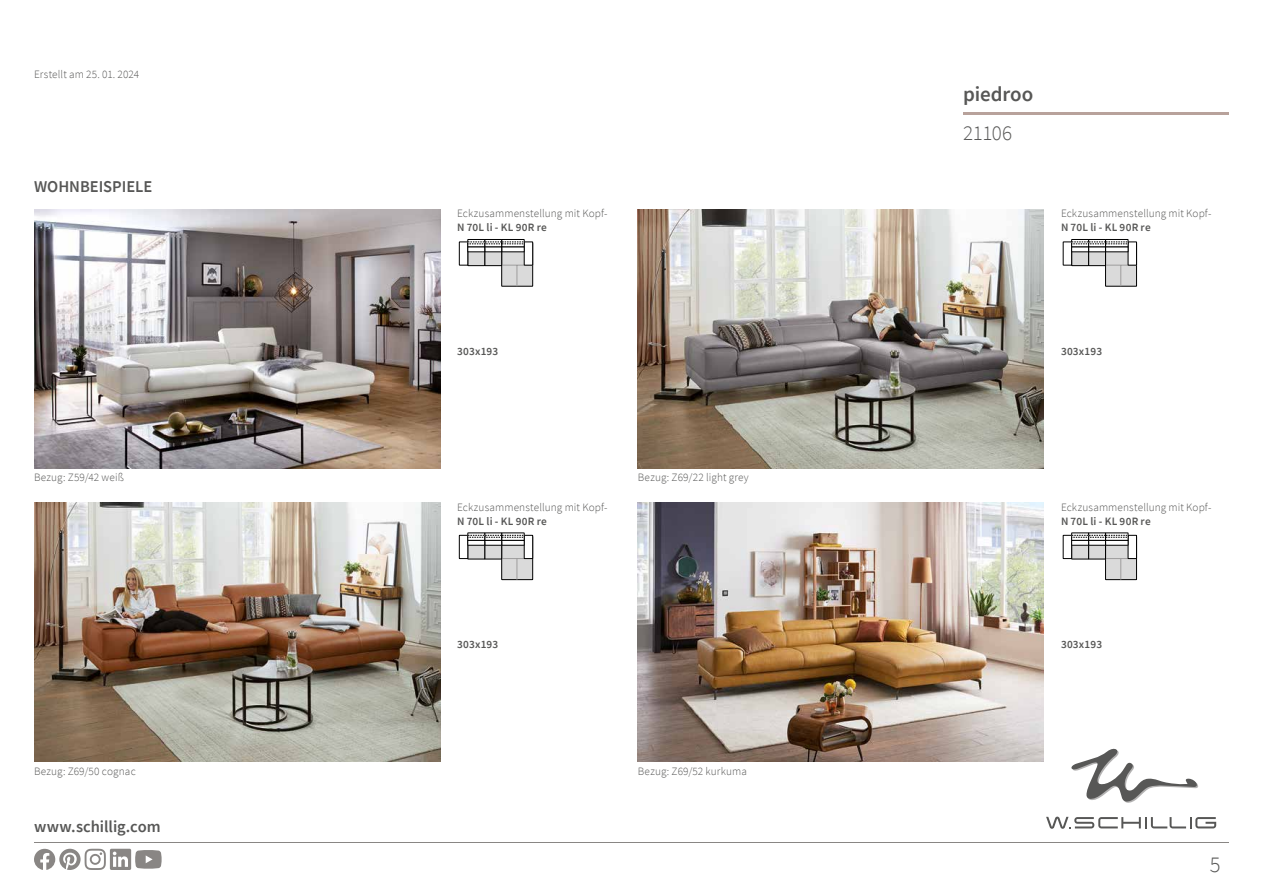
<style>
.page{position:relative;width:1263px;height:893px;background:#fff}
.page>*{position:absolute;margin:0;border:0;box-sizing:border-box;transform-origin:0 0}
.t1{font:300 22.5px "Source Sans Pro";color:#575756}
.t2{font:600 21px "Source Sans Pro";letter-spacing:-.005em;color:#575756}
.t3{font:300 21px "Source Sans Pro";letter-spacing:-.015em;color:#575756}
.t4{font:600 16.5px "Source Sans Pro";color:#575756}
.t5{font:300 11.25px "Source Sans Pro";letter-spacing:.01em;color:#575756}
.t6{font:600 11.25px "Source Sans Pro";letter-spacing:.015em;color:#575756}
</style>
<div class="page">
<hr style="left:34px;top:842px;width:1195px;height:1px;background:#898684">
<hr style="left:963px;top:113px;width:266px;height:2px;background:#b8a29b">
<img style="left:34px;top:209px;width:406px;height:259px">
<div style="left:502px;top:243px;width:31px;height:43px;background:#dadada"></div>
<div style="left:501px;top:243px;width:32px;height:43px;border:1px solid #000"></div>
<hr style="left:502px;top:265px;width:31px;height:1px;background:#9e9d9d">
<svg style="left:517px;top:266px;width:1px;height:20px"></svg>
<div style="left:524px;top:242px;width:9px;height:23px;background:#fff"></div>
<div style="left:524px;top:242px;width:9px;height:23px;border:1px solid #000"></div>
<svg style="left:502px;top:239px;width:22px;height:8px"></svg>
<div style="left:501px;top:239px;width:23px;height:8px;border:1px solid #000"></div>
<div style="left:502px;top:247px;width:22px;height:5px;background:#fff"></div>
<div style="left:501px;top:247px;width:23px;height:5px;border:1px solid #000"></div>
<div style="left:501px;top:242px;width:23px;height:2px;border:1px dashed #000"></div>
<div style="left:485px;top:248px;width:17px;height:18px;background:#dadada"></div>
<div style="left:485px;top:248px;width:17px;height:18px;border:1px solid #000"></div>
<svg style="left:485px;top:239px;width:17px;height:8px"></svg>
<div style="left:485px;top:239px;width:17px;height:8px;border:1px solid #000"></div>
<div style="left:485px;top:247px;width:17px;height:5px;background:#fff"></div>
<div style="left:485px;top:247px;width:17px;height:5px;border:1px solid #000"></div>
<div style="left:468px;top:248px;width:17px;height:18px;background:#dadada"></div>
<div style="left:468px;top:248px;width:17px;height:18px;border:1px solid #000"></div>
<div style="left:459px;top:242px;width:9px;height:23px;border:1px solid #000"></div>
<svg style="left:468px;top:239px;width:17px;height:8px"></svg>
<div style="left:468px;top:239px;width:17px;height:8px;border:1px solid #000"></div>
<div style="left:468px;top:247px;width:17px;height:5px;background:#fff"></div>
<div style="left:468px;top:247px;width:17px;height:5px;border:1px solid #000"></div>
<svg style="left:468px;top:242px;width:34px;height:2px"></svg>
<img style="left:638px;top:209px;width:406px;height:259px">
<div style="left:1105px;top:243px;width:31px;height:43px;background:#dadada"></div>
<div style="left:1105px;top:243px;width:32px;height:43px;border:1px solid #000"></div>
<hr style="left:1105px;top:265px;width:31px;height:1px;background:#9e9d9d">
<svg style="left:1120px;top:266px;width:1px;height:20px"></svg>
<div style="left:1128px;top:242px;width:8px;height:23px;background:#fff"></div>
<div style="left:1128px;top:242px;width:9px;height:23px;border:1px solid #000"></div>
<svg style="left:1105px;top:239px;width:23px;height:8px"></svg>
<div style="left:1105px;top:239px;width:23px;height:8px;border:1px solid #000"></div>
<div style="left:1105px;top:247px;width:23px;height:5px;background:#fff"></div>
<div style="left:1105px;top:247px;width:23px;height:5px;border:1px solid #000"></div>
<div style="left:1105px;top:242px;width:23px;height:2px;border:1px dashed #000"></div>
<div style="left:1088px;top:248px;width:17px;height:18px;background:#dadada"></div>
<div style="left:1088px;top:248px;width:18px;height:18px;border:1px solid #000"></div>
<svg style="left:1088px;top:239px;width:17px;height:8px"></svg>
<div style="left:1088px;top:239px;width:18px;height:8px;border:1px solid #000"></div>
<div style="left:1088px;top:247px;width:17px;height:5px;background:#fff"></div>
<div style="left:1088px;top:247px;width:18px;height:5px;border:1px solid #000"></div>
<div style="left:1072px;top:248px;width:16px;height:18px;background:#dadada"></div>
<div style="left:1071px;top:248px;width:18px;height:18px;border:1px solid #000"></div>
<div style="left:1063px;top:242px;width:9px;height:23px;border:1px solid #000"></div>
<svg style="left:1072px;top:239px;width:16px;height:8px"></svg>
<div style="left:1071px;top:239px;width:18px;height:8px;border:1px solid #000"></div>
<div style="left:1072px;top:247px;width:16px;height:5px;background:#fff"></div>
<div style="left:1071px;top:247px;width:18px;height:5px;border:1px solid #000"></div>
<svg style="left:1071px;top:242px;width:35px;height:2px"></svg>
<img style="left:34px;top:503px;width:406px;height:259px">
<div style="left:502px;top:536px;width:31px;height:44px;background:#dadada"></div>
<div style="left:501px;top:536px;width:32px;height:44px;border:1px solid #000"></div>
<hr style="left:502px;top:558px;width:31px;height:1px;background:#9e9d9d">
<svg style="left:517px;top:559px;width:1px;height:21px"></svg>
<div style="left:524px;top:535px;width:9px;height:24px;background:#fff"></div>
<div style="left:524px;top:535px;width:9px;height:24px;border:1px solid #000"></div>
<svg style="left:502px;top:533px;width:22px;height:7px"></svg>
<div style="left:501px;top:533px;width:23px;height:8px;border:1px solid #000"></div>
<div style="left:502px;top:540px;width:22px;height:5px;background:#fff"></div>
<div style="left:501px;top:540px;width:23px;height:5px;border:1px solid #000"></div>
<div style="left:501px;top:535px;width:23px;height:2px;border:1px dashed #000"></div>
<div style="left:485px;top:542px;width:17px;height:17px;background:#dadada"></div>
<div style="left:485px;top:541px;width:17px;height:18px;border:1px solid #000"></div>
<svg style="left:485px;top:533px;width:17px;height:7px"></svg>
<div style="left:485px;top:533px;width:17px;height:8px;border:1px solid #000"></div>
<div style="left:485px;top:540px;width:17px;height:5px;background:#fff"></div>
<div style="left:485px;top:540px;width:17px;height:5px;border:1px solid #000"></div>
<div style="left:468px;top:542px;width:17px;height:17px;background:#dadada"></div>
<div style="left:468px;top:541px;width:17px;height:18px;border:1px solid #000"></div>
<div style="left:459px;top:535px;width:9px;height:24px;border:1px solid #000"></div>
<svg style="left:468px;top:533px;width:17px;height:7px"></svg>
<div style="left:468px;top:533px;width:17px;height:8px;border:1px solid #000"></div>
<div style="left:468px;top:540px;width:17px;height:5px;background:#fff"></div>
<div style="left:468px;top:540px;width:17px;height:5px;border:1px solid #000"></div>
<svg style="left:468px;top:535px;width:34px;height:2px"></svg>
<img style="left:638px;top:503px;width:406px;height:259px">
<div style="left:1105px;top:536px;width:31px;height:44px;background:#dadada"></div>
<div style="left:1105px;top:536px;width:32px;height:44px;border:1px solid #000"></div>
<hr style="left:1105px;top:558px;width:31px;height:1px;background:#9e9d9d">
<svg style="left:1120px;top:559px;width:1px;height:21px"></svg>
<div style="left:1128px;top:535px;width:8px;height:24px;background:#fff"></div>
<div style="left:1128px;top:535px;width:9px;height:24px;border:1px solid #000"></div>
<svg style="left:1105px;top:533px;width:23px;height:7px"></svg>
<div style="left:1105px;top:533px;width:23px;height:8px;border:1px solid #000"></div>
<div style="left:1105px;top:540px;width:23px;height:5px;background:#fff"></div>
<div style="left:1105px;top:540px;width:23px;height:5px;border:1px solid #000"></div>
<div style="left:1105px;top:535px;width:23px;height:2px;border:1px dashed #000"></div>
<div style="left:1088px;top:542px;width:17px;height:17px;background:#dadada"></div>
<div style="left:1088px;top:541px;width:18px;height:18px;border:1px solid #000"></div>
<svg style="left:1088px;top:533px;width:17px;height:7px"></svg>
<div style="left:1088px;top:533px;width:18px;height:8px;border:1px solid #000"></div>
<div style="left:1088px;top:540px;width:17px;height:5px;background:#fff"></div>
<div style="left:1088px;top:540px;width:18px;height:5px;border:1px solid #000"></div>
<div style="left:1072px;top:542px;width:16px;height:17px;background:#dadada"></div>
<div style="left:1071px;top:541px;width:18px;height:18px;border:1px solid #000"></div>
<div style="left:1063px;top:535px;width:9px;height:24px;border:1px solid #000"></div>
<svg style="left:1072px;top:533px;width:16px;height:7px"></svg>
<div style="left:1071px;top:533px;width:18px;height:8px;border:1px solid #000"></div>
<div style="left:1072px;top:540px;width:16px;height:5px;background:#fff"></div>
<div style="left:1071px;top:540px;width:18px;height:5px;border:1px solid #000"></div>
<svg style="left:1071px;top:535px;width:35px;height:2px"></svg>
<svg style="left:34px;top:849px;width:128px;height:21px"></svg>
<svg style="left:1071px;top:749px;width:128px;height:54px"></svg>
<svg style="left:1046px;top:817px;width:170px;height:12px"></svg>
<p class="t5" style="left:34px;top:67px;width:107px">Erstellt am 25. 01. 2024</p>
<h3 class="t4" style="left:34px;top:176px;width:120px">WOHNBEISPIELE</h3>
<p class="t5" style="left:34px;top:470px;width:91px">Bezug: Z59/42 weiß</p>
<p class="t5" style="left:34px;top:764px;width:103px">Bezug: Z69/50 cognac</p>
<h3 class="t4" style="left:34px;top:816px;width:128px">www.schillig.com</h3>
<h2 class="t2" style="left:963px;top:80px;width:72px">piedroo</h2>
<p class="t5" style="left:457px;top:207px;width:152px">Eckzusammenstellung mit Kopf-</p>
<h2 class="t3" style="left:963px;top:120px;width:51px">21106</h2>
<p class="t5" style="left:1061px;top:207px;width:152px">Eckzusammenstellung mit Kopf-</p>
<p class="t6" style="left:457px;top:220px;width:91px">N 70L li - KL 90R re</p>
<p class="t6" style="left:1061px;top:220px;width:91px">N 70L li - KL 90R re</p>
<p class="t6" style="left:457px;top:343px;width:43px">303x193</p>
<p class="t5" style="left:457px;top:500px;width:152px">Eckzusammenstellung mit Kopf-</p>
<p class="t5" style="left:638px;top:470px;width:112px">Bezug: Z69/22 light grey</p>
<p class="t6" style="left:1061px;top:343px;width:43px">303x193</p>
<p class="t5" style="left:1061px;top:500px;width:152px">Eckzusammenstellung mit Kopf-</p>
<p class="t6" style="left:457px;top:513px;width:91px">N 70L li - KL 90R re</p>
<p class="t6" style="left:1061px;top:513px;width:91px">N 70L li - KL 90R re</p>
<p class="t6" style="left:457px;top:637px;width:43px">303x193</p>
<p class="t5" style="left:638px;top:764px;width:110px">Bezug: Z69/52 kurkuma</p>
<p class="t6" style="left:1061px;top:637px;width:43px">303x193</p>
<h1 class="t1" style="left:1210px;top:850px;width:12px">5</h1>
</div>
